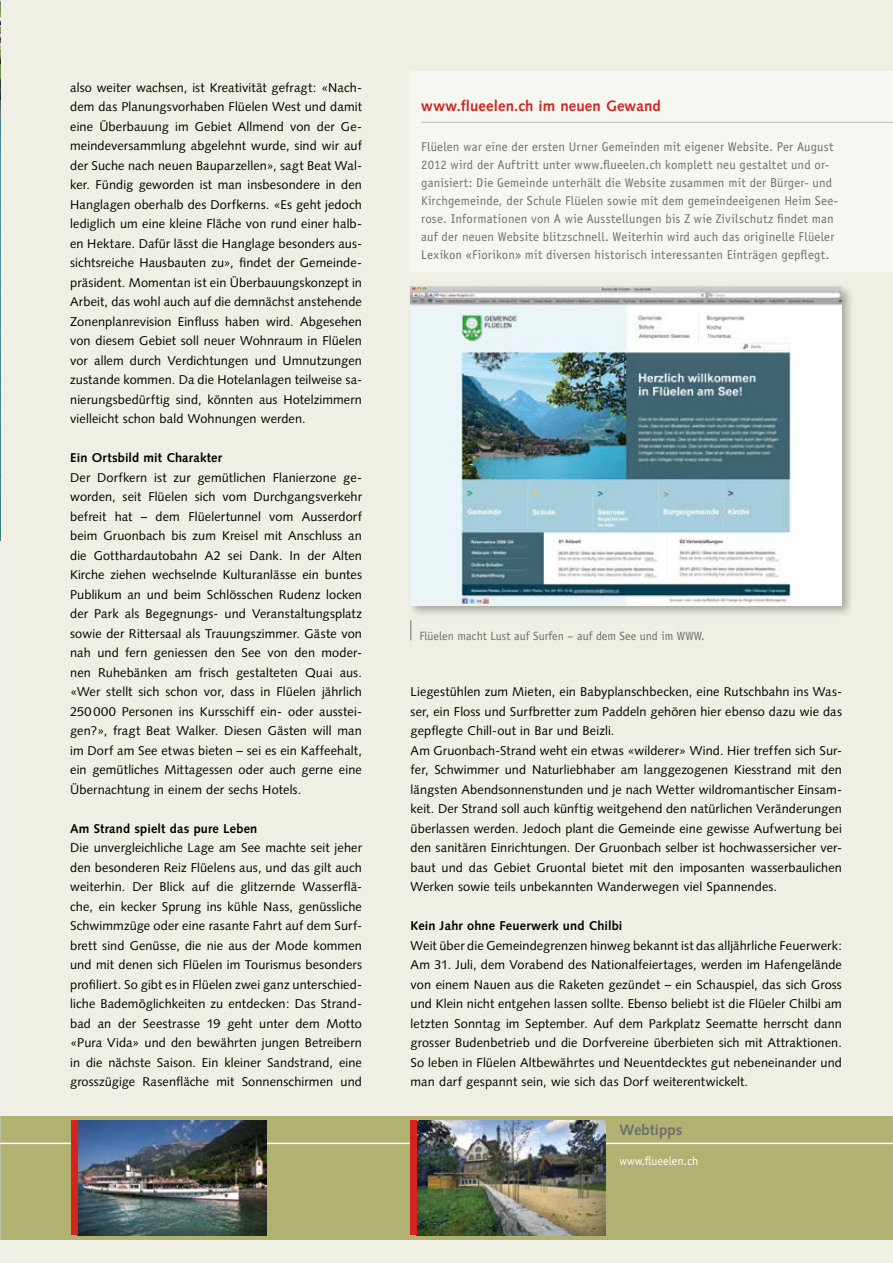
<style>
.page{position:relative;width:893px;height:1263px;background:#efefe3}
.page>*{position:absolute;margin:0;border:0;box-sizing:border-box;transform-origin:0 0}
.t1{font:700 15px "Syntax";letter-spacing:.01em;color:#d3251e}
.t2{font:700 15px "Syntax";color:#6f6f6e}
.t3{font:12.75px/19.5px "Syntax";letter-spacing:.01em;color:#000;text-align:justify}
.t4{font:12.75px/18px "Officina Sans";letter-spacing:.015em;color:#6f6f6e}
.t5{font:700 12.75px "Syntax";letter-spacing:.015em;color:#000}
.t6{font:12px "Officina Sans";color:#6f6f6e}
.t7{font:12px "Officina Sans";color:#fff}
</style>
<div class="page">
<div style="left:0;top:1116px;width:893px;height:124px;background:#b1b271"></div>
<hr style="left:0;top:1143px;width:893px;height:1px;background:#fff">
<div style="left:407px;top:283px;width:448px;height:335px;background:#000;opacity:.3"></div>
<img style="left:411px;top:287px;width:431px;height:318px">
<img style="left:0;top:0;width:1px;height:540px">
<div style="left:411px;top:71px;width:482px;height:200px;background:#f7f7f1"></div>
<hr style="left:421px;top:122px;width:472px;height:1px;background:#bbbcbd">
<svg style="left:411px;top:620px;width:1px;height:20px"></svg>
<img style="left:78px;top:1120px;width:188px;height:115px">
<img style="left:417px;top:1120px;width:188px;height:115px">
<div style="left:72px;top:1120px;width:6px;height:115px;background:#d3251e"></div>
<div style="left:411px;top:1120px;width:6px;height:115px;background:#d3251e"></div>
<p class="t3" style="left:70px;top:78px;width:293px">also weiter wachsen, ist Kreativität gefragt: «Nach&shy;dem das Planungsvorhaben Flüelen West und damit eine Überbauung im Gebiet Allmend von der Ge&shy;meindeversammlung abgelehnt wurde, sind wir auf der Suche nach neuen Bauparzellen», sagt Beat Wal&shy;ker. Fündig geworden ist man insbesondere in den Hanglagen oberhalb des Dorfkerns. «Es geht jedoch lediglich um eine kleine Fläche von rund einer halb&shy;en Hektare. Dafür lässt die Hanglage besonders aus&shy;sichtsreiche Hausbauten zu», findet der Gemeinde&shy;präsident. Momentan ist ein Überbauungskonzept in Arbeit, das wohl auch auf die demnächst anstehende Zonenplanrevision Einfluss haben wird. Abgesehen von diesem Gebiet soll neuer Wohnraum in Flüelen vor allem durch Verdichtungen und Umnutzungen zustande kommen. Da die Hotelanlagen teilweise sa&shy;nierungsbedürftig sind, könnten aus Hotelzimmern vielleicht schon bald Wohnungen werden.</p>
<p class="t5" style="left:70px;top:450px;width:153px">Ein Ortsbild mit Charakter</p>
<p class="t3" style="left:70px;top:468px;width:293px">Der Dorfkern ist zur gemütlichen Flanierzone ge&shy;worden, seit Flüelen sich vom Durchgangsverkehr befreit hat – dem Flüelertunnel vom Ausserdorf beim Gruonbach bis zum Kreisel mit Anschluss an die Gotthardautobahn A2 sei Dank. In der Alten Kirche ziehen wechselnde Kulturanlässe ein buntes Publikum an und beim Schlösschen Rudenz locken der Park als Begegnungs- und Veranstaltungsplatz sowie der Rittersaal als Trauungszimmer. Gäste von nah und fern geniessen den See von den moder&shy;nen Ruhebänken am frisch gestalteten Quai aus. «Wer stellt sich schon vor, dass in Flüelen jährlich 250000 Personen ins Kursschiff ein- oder ausstei&shy;gen?», fragt Beat Walker. Diesen Gästen will man im Dorf am See etwas bieten – sei es ein Kaffeehalt, ein gemütliches Mittagessen oder auch gerne eine Übernachtung in einem der sechs Hotels.</p>
<p class="t5" style="left:70px;top:821px;width:189px">Am Strand spielt das pure Leben</p>
<p class="t3" style="left:70px;top:838px;width:293px">Die unvergleichliche Lage am See machte seit jeher den besonderen Reiz Flüelens aus, und das gilt auch weiterhin. Der Blick auf die glitzernde Wasserflä&shy;che, ein kecker Sprung ins kühle Nass, genüssliche Schwimmzüge oder eine rasante Fahrt auf dem Surf&shy;brett sind Genüsse, die nie aus der Mode kommen und mit denen sich Flüelen im Tourismus besonders profiliert. So gibt es in Flüelen zwei ganz unterschied&shy;liche Bademöglichkeiten zu entdecken: Das Strand&shy;bad an der Seestrasse 19 geht unter dem Motto «Pura Vida» und den bewährten jungen Betreibern in die nächste Saison. Ein kleiner Sandstrand, eine grosszügige Rasenfläche mit Sonnenschirmen und</p>
<p class="t1" style="left:421px;top:98px;width:241px">www.flueelen.ch im neuen Gewand</p>
<p class="t4" style="left:421px;top:137px;width:418px">Flüelen war eine der ersten Urner Gemeinden mit eigener Website. Per August 2012 wird der Auftritt unter www.flueelen.ch komplett neu gestaltet und or&shy;ganisiert: Die Gemeinde unterhält die Website zusammen mit der Bürger- und Kirchgemeinde, der Schule Flüelen sowie mit dem gemeindeeigenen Heim See&shy;rose. Informationen von A wie Ausstellungen bis Z wie Zivilschutz findet man auf der neuen Website blitzschnell. Weiterhin wird auch das originelle Flüeler Lexikon «Fiorikon» mit diversen historisch interessanten Einträgen gepflegt.</p>
<p class="t6" style="left:419px;top:629px;width:287px">Flüelen macht Lust auf Surfen – auf dem See und im WWW.</p>
<p class="t3" style="left:411px;top:682px;width:433px;text-align:left">Liegestühlen zum Mieten, ein Babyplanschbecken, eine Rutschbahn ins Was&shy;ser, ein Floss und Surfbretter zum Paddeln gehören hier ebenso dazu wie das gepflegte Chill-out in Bar und Beizli.<br>Am Gruonbach-Strand weht ein etwas «wilderer» Wind. Hier treffen sich Sur&shy;fer, Schwimmer und Naturliebhaber am langgezogenen Kiesstrand mit den längsten Abendsonnenstunden und je nach Wetter wildromantischer Einsam&shy;keit. Der Strand soll auch künftig weitgehend den natürlichen Veränderungen überlassen werden. Jedoch plant die Gemeinde eine gewisse Aufwertung bei den sanitären Einrichtungen. Der Gruonbach selber ist hochwassersicher ver&shy;baut und das Gebiet Gruontal bietet mit den imposanten wasserbaulichen Werken sowie teils unbekannten Wanderwegen viel Spannendes.</p>
<p class="t5" style="left:411px;top:918px;width:213px">Kein Jahr ohne Feuerwerk und Chilbi</p>
<p class="t3" style="left:411px;top:935px;width:433px">Weit über die Gemeindegrenzen hinweg bekannt ist das alljährliche Feuerwerk:<br>Am 31. Juli, dem Vorabend des Nationalfeiertages, werden im Hafengelände von einem Nauen aus die Raketen gezündet – ein Schauspiel, das sich Gross und Klein nicht entgehen lassen sollte. Ebenso beliebt ist die Flüeler Chilbi am letzten Sonntag im September. Auf dem Parkplatz Seematte herrscht dann grosser Budenbetrieb und die Dorfvereine überbieten sich mit Attraktionen.<br>So leben in Flüelen Altbewährtes und Neuentdecktes gut nebeneinander und man darf gespannt sein, wie sich das Dorf weiterentwickelt.</p>
<p class="t2" style="left:620px;top:1121px;width:64px">Webtipps</p>
<p class="t7" style="left:620px;top:1153px;width:80px">www.flueelen.ch</p>
</div>
